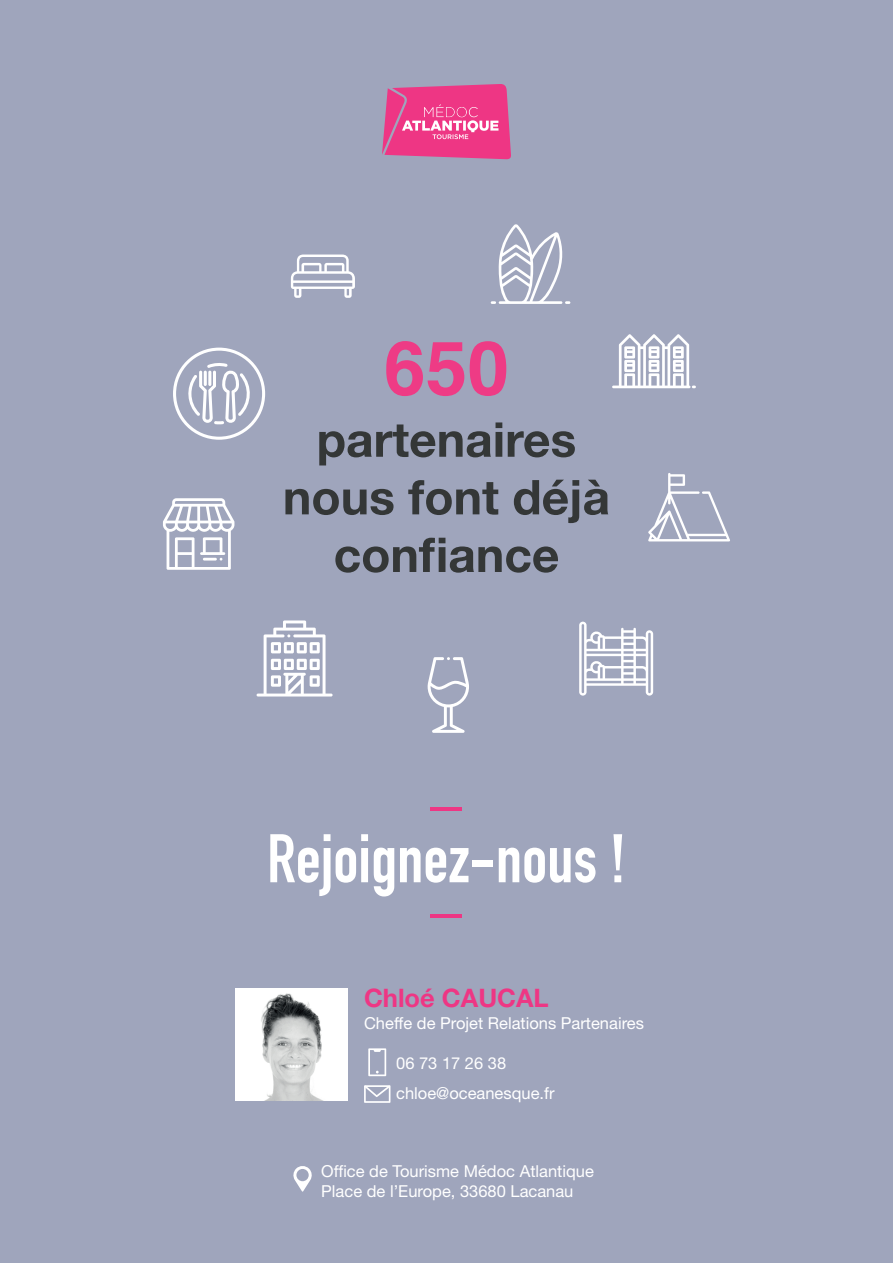
<style>
.page{position:relative;width:893px;height:1263px;background:#9fa5bc}
.page>*{position:absolute;margin:0;border:0;box-sizing:border-box;transform-origin:0 0}
.t1{font:700 75px "Helvetica";color:#ee3b85}
.t2{font:700 67.5px "DIN Condensed";color:#fff}
.t3{font:700 25.5px "Helvetica Neue LT Std";color:#ee3684}
.t4{font:16.5px/30px "Helvetica Neue LT Std";color:#fff}
</style>
<div class="page">
<svg style="left:368px;top:1048px;width:18px;height:28px"></svg>
<svg style="left:364px;top:1085px;width:26px;height:18px"></svg>
<svg style="left:293px;top:1166px;width:19px;height:26px"></svg>
<img style="left:235px;top:989px;width:112px;height:112px">
<svg style="left:319px;top:422px;width:183px;height:43px"></svg>
<svg style="left:508px;top:431px;width:67px;height:26px"></svg>
<svg style="left:285px;top:489px;width:109px;height:26px"></svg>
<svg style="left:408px;top:480px;width:90px;height:35px"></svg>
<svg style="left:514px;top:480px;width:94px;height:43px"></svg>
<svg style="left:335px;top:538px;width:223px;height:35px"></svg>
<svg style="left:257px;top:620px;width:76px;height:76px"></svg>
<svg style="left:291px;top:254px;width:64px;height:44px"></svg>
<svg style="left:648px;top:473px;width:82px;height:68px"></svg>
<svg style="left:428px;top:657px;width:41px;height:76px"></svg>
<svg style="left:612px;top:334px;width:84px;height:54px"></svg>
<svg style="left:173px;top:348px;width:92px;height:92px"></svg>
<svg style="left:163px;top:498px;width:71px;height:72px"></svg>
<svg style="left:491px;top:224px;width:79px;height:80px"></svg>
<svg style="left:579px;top:622px;width:74px;height:74px"></svg>
<hr style="left:430px;top:807px;width:32px;height:4px;background:#ee3684">
<hr style="left:430px;top:914px;width:32px;height:4px;background:#ee3684">
<svg style="left:382px;top:84px;width:129px;height:75px"></svg>
<div style="left:457px;top:108px;width:9px;height:9px;background:#ee3684;border-radius:4px"></div>
<h1 class="t1" style="left:384px;top:308px;width:127px">650</h1>
<h2 class="t2" style="left:267px;top:813px;width:360px">Rejoignez-nous !</h2>
<h3 class="t3" style="left:364px;top:982px;width:186px">Chloé CAUCAL</h3>
<p class="t4" style="left:364px;top:1008px;width:281px">Cheffe de Projet Relations Partenaires</p>
<p class="t4" style="left:396px;top:1048px;width:160px">06 73 17 26 38 chloe@oceanesque.fr</p>
<p class="t4" style="left:321px;top:1161px;width:274px;line-height:19.8px">Office de Tourisme Médoc Atlantique<br>Place de l’Europe, 33680 Lacanau</p>
</div>
